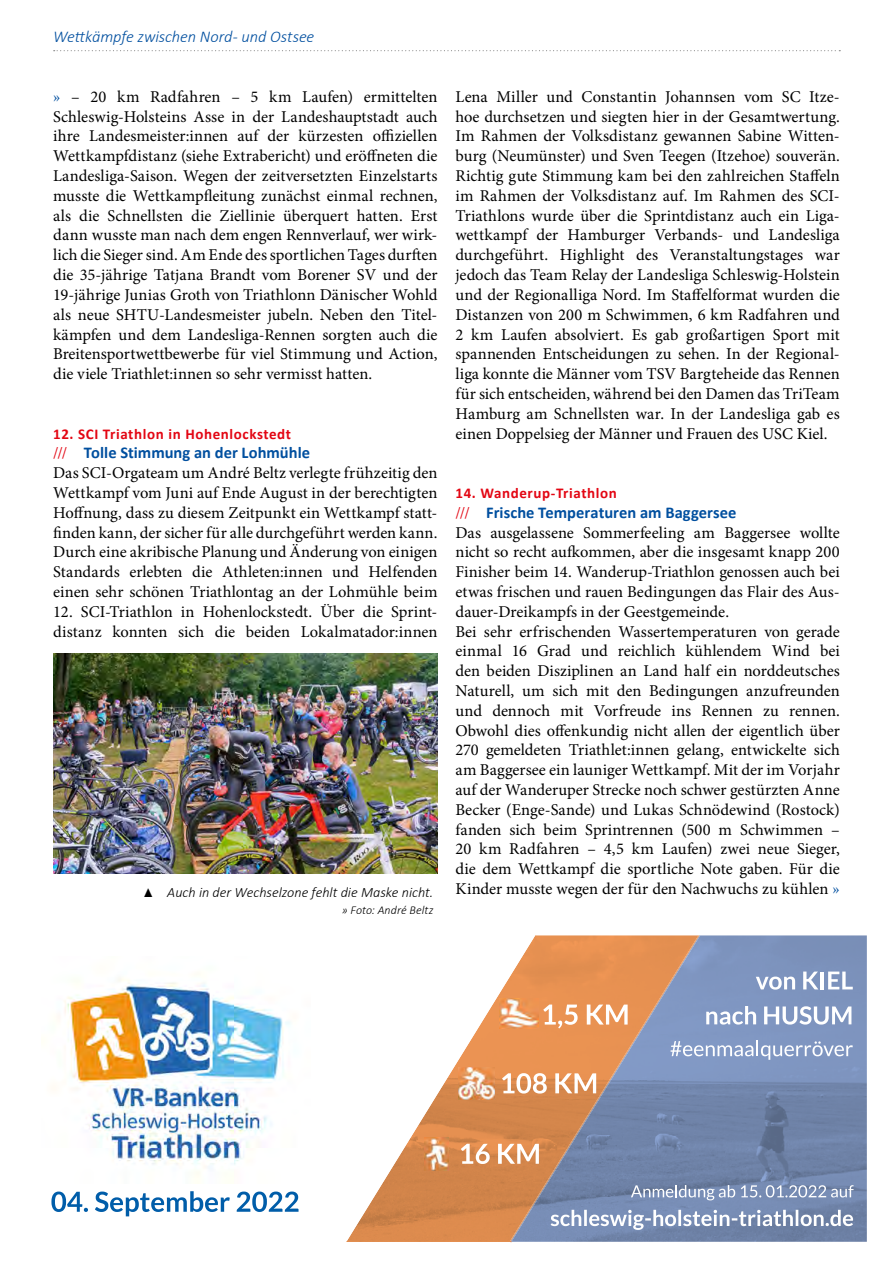
<style>
.page{position:relative;width:893px;height:1263px;background:#fff}
.page>*{position:absolute;margin:0;border:0;box-sizing:border-box;transform-origin:0 0}
.fließ_ohne_einzug{font:16.5px/19.8px "Minion Pro";color:#000;text-align:justify}
.fließ_ohne_einzug-2{font:700 16.5px "Calibri";color:#004f9f}
.Kopfzeile_Kapitel{font:italic 300 16.5px "Calibri";letter-spacing:-.005em;color:#004f9f}
.Artikel_-Kopfzeile_R{font:700 15px "Calibri";letter-spacing:.04em;color:#e30613}
.Bildunterschrift{font:italic 300 14.25px "Calibri";letter-spacing:-.005em;color:#000}
.Bildunterschrift-2{font:italic 300 12px "Calibri";letter-spacing:.005em;color:#000}
.s1{color:#004f9f}
.s2{font-family:"Minion Pro";font-weight:400;color:#e30613}
.s3{font-family:"Acumin Pro";font-weight:400;font-style:normal}
</style>
<div class="page">
<svg style="left:54px;top:50px;width:786px;height:1px"></svg>
<img style="left:700px;top:935px;width:167px;height:307px">
<img style="left:535px;top:935px;width:164px;height:307px">
<svg style="left:346px;top:936px;width:189px;height:306px"></svg>
<svg style="left:756px;top:971px;width:62px;height:19px"></svg>
<hr style="left:821px;top:971px;width:3px;height:18px;background:#fff">
<svg style="left:828px;top:971px;width:25px;height:18px"></svg>
<svg style="left:706px;top:1006px;width:145px;height:18px"></svg>
<img style="left:52px;top:978px;width:238px;height:206px">
<svg style="left:51px;top:1191px;width:248px;height:25px"></svg>
<svg style="left:543px;top:1004px;width:85px;height:24px"></svg>
<svg style="left:502px;top:1073px;width:94px;height:20px"></svg>
<svg style="left:461px;top:1144px;width:78px;height:20px"></svg>
<svg style="left:551px;top:1210px;width:302px;height:20px"></svg>
<img style="left:500px;top:998px;width:38px;height:31px">
<img style="left:458px;top:1067px;width:36px;height:32px">
<img style="left:425px;top:1138px;width:24px;height:32px">
<svg style="left:670px;top:1041px;width:183px;height:19px;background:#9caed0"></svg>
<svg style="left:631px;top:1185px;width:223px;height:15px;background:#92a2c0"></svg>
<img style="left:53px;top:654px;width:385px;height:220px">
<p class="Kopfzeile_Kapitel" style="left:53px;top:26px;width:263px">Wettkämpfe zwischen Nord- und Ostsee</p>
<p class="fließ_ohne_einzug" style="left:53px;top:87px;width:386px"><span class="s1">»</span> – 20 km Radfahren – 5 km Laufen) ermittelten Schleswig-Holsteins Asse in der Landeshauptstadt auch ihre Landesmeister:innen auf der kürzesten offiziellen Wettkampfdistanz (siehe Extrabericht) und eröffneten die Landesliga-Saison. Wegen der zeitversetzten Einzelstarts musste die Wettkampfleitung zunächst einmal rechnen, als die Schnellsten die Ziellinie überquert hatten. Erst dann wusste man nach dem engen Rennverlauf, wer wirk&shy;lich die Sieger sind. Am Ende des sportlichen Tages durften die 35-jährige Tatjana Brandt vom Borener SV und der 19-jährige Junias Groth von Triathlonn Dänischer Wohld als neue SHTU-Landesmeister jubeln. Neben den Titel&shy;kämpfen und dem Landesliga-Rennen sorgten auch die Breitensportwettbewerbe für viel Stimmung und Action, die viele Triathlet:innen so sehr vermisst hatten.</p>
<p class="Artikel_-Kopfzeile_R" style="left:53px;top:423px;width:239px">12. SCI Triathlon in Hohenlockstedt</p>
<p class="fließ_ohne_einzug-2" style="left:53px;top:441px;width:258px"><span class="s2">///</span> Tolle Stimmung an der Lohmühle</p>
<p class="fließ_ohne_einzug" style="left:53px;top:463px;width:386px">Das SCI-Orgateam um André Beltz verlegte frühzeitig den Wettkampf vom Juni auf Ende August in der berechtigten Hoffnung, dass zu diesem Zeitpunkt ein Wettkampf statt&shy;finden kann, der sicher für alle durchgeführt werden kann.<br>Durch eine akribische Planung und Änderung von einigen Standards erlebten die Athleten:innen und Helfenden einen sehr schönen Triathlontag an der Lohmühle beim</p>
<p class="fließ_ohne_einzug" style="left:53px;top:602px;width:386px">12. SCI-Triathlon in Hohenlockstedt. Über die Sprint&shy;distanz konnten sich die beiden Lokalmatador:innen</p>
<p class="Bildunterschrift" style="left:144px;top:883px;width:291px"><span class="s3">▲</span> Auch in der Wechselzone fehlt die Maske nicht.</p>
<p class="Bildunterschrift-2" style="left:342px;top:902px;width:93px">» Foto: André Beltz</p>
<p class="fließ_ohne_einzug" style="left:455px;top:87px;width:386px">Lena Miller und Constantin Johannsen vom SC Itze&shy;hoe durchsetzen und siegten hier in der Gesamtwertung.<br>Im Rahmen der Volksdistanz gewannen Sabine Witten&shy;burg (Neumünster) und Sven Teegen (Itzehoe) souverän.<br>Richtig gute Stimmung kam bei den zahlreichen Staffeln im Rahmen der Volksdistanz auf. Im Rahmen des SCI-Triathlons wurde über die Sprintdistanz auch ein Liga&shy;wettkampf der Hamburger Verbands- und Landesliga durchgeführt. Highlight des Veranstaltungstages war jedoch das Team Relay der Landesliga Schleswig-Holstein und der Regionalliga Nord. Im Staffelformat wurden die Distanzen von 200 m Schwimmen, 6 km Radfahren und 2 km Laufen absolviert. Es gab großartigen Sport mit spannenden Entscheidungen zu sehen. In der Regional&shy;liga konnte die Männer vom TSV Bargteheide das Rennen für sich entscheiden, während bei den Damen das TriTeam Hamburg am Schnellsten war. In der Landesliga gab es einen Doppelsieg der Männer und Frauen des USC Kiel.</p>
<p class="Artikel_-Kopfzeile_R" style="left:455px;top:482px;width:163px">14. Wanderup-Triathlon</p>
<p class="fließ_ohne_einzug-2" style="left:455px;top:501px;width:283px"><span class="s2">///</span> Frische Temperaturen am Baggersee</p>
<p class="fließ_ohne_einzug" style="left:455px;top:522px;width:386px">Das ausgelassene Sommerfeeling am Baggersee wollte nicht so recht aufkommen, aber die insgesamt knapp 200<br>Finisher beim 14. Wanderup-Triathlon genossen auch bei etwas frischen und rauen Bedingungen das Flair des Aus&shy;dauer-Dreikampfs in der Geestgemeinde.</p>
<p class="fließ_ohne_einzug" style="left:455px;top:621px;width:386px">Bei sehr erfrischenden Wassertemperaturen von gerade einmal 16 Grad und reichlich kühlendem Wind bei den beiden Disziplinen an Land half ein norddeutsches Naturell, um sich mit den Bedingungen anzufreunden und dennoch mit Vorfreude ins Rennen zu rennen.<br>Obwohl dies offenkundig nicht allen der eigentlich über 270 gemeldeten Triathlet:innen gelang, entwickelte sich am Baggersee ein launiger Wettkampf. Mit der im Vorjahr auf der Wanderuper Strecke noch schwer gestürzten Anne Becker (Enge-Sande) und Lukas Schnödewind (Rostock) fanden sich beim Sprintrennen (500 m Schwimmen – 20 km Radfahren – 4,5 km Laufen) zwei neue Sieger, die dem Wettkampf die sportliche Note gaben. Für die Kinder musste wegen der für den Nachwuchs zu kühlen <span class="s1">»</span></p>
</div>
